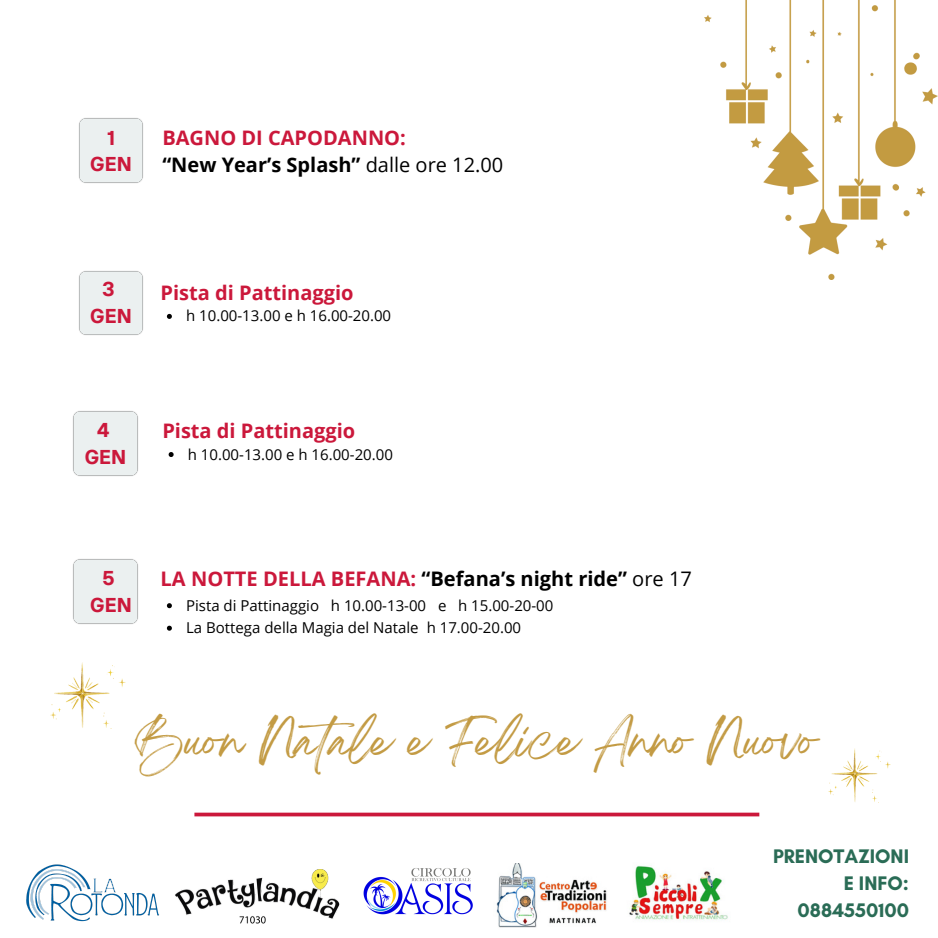
<style>
.page{position:relative;width:938px;height:938px;background:#fff}
.page>*{position:absolute;margin:0;border:0;box-sizing:border-box;transform-origin:0 0}
.t1{font:40px "Breathing";color:#c39b44}
.t2{font:700 20px/27.8px "Open Sans";color:#cb183b}
.t3{font:700 20px/26.8px "Glacial Indifference";color:#2a6c56;text-align:right}
.t4{font:700 20px/26.8px "TT Interphases";color:#cb183b;text-align:center}
.t5{font:15px "Open Sans";color:#000}
.s1{color:#000}
.s2{font-weight:400;color:#000}
</style>
<div class="page">
<div style="left:79px;top:118px;width:64px;height:65px;background:#ebf0f0"></div>
<div style="left:79px;top:271px;width:64px;height:64px;background:#ebf0f0"></div>
<div style="left:73px;top:411px;width:65px;height:65px;background:#ebf0f0"></div>
<div style="left:73px;top:559px;width:65px;height:65px;background:#ebf0f0"></div>
<svg style="left:167px;top:603px;width:5px;height:5px"></svg>
<svg style="left:167px;top:625px;width:5px;height:5px"></svg>
<svg style="left:167px;top:314px;width:5px;height:5px"></svg>
<svg style="left:169px;top:452px;width:5px;height:5px"></svg>
<img style="left:496px;top:863px;width:111px;height:65px">
<img style="left:363px;top:868px;width:110px;height:47px">
<img style="left:175px;top:869px;width:164px;height:55px">
<img style="left:629px;top:865px;width:99px;height:55px">
<img style="left:26px;top:864px;width:133px;height:58px">
<svg style="left:194px;top:812px;width:565px;height:4px;background:#d33d5a"></svg>
<img style="left:704px;top:0;width:233px;height:279px">
<img style="left:51px;top:662px;width:75px;height:66px">
<img style="left:828px;top:748px;width:62px;height:54px">
<h2 class="t4" style="left:90px;top:124px;width:43px">1<br>GEN</h2>
<p class="t2" style="left:162px;top:123px;width:342px">BAGNO DI CAPODANNO:<br><span class="s1">“New Year’s Splash”</span> <span class="s2">dalle ore 12.00</span></p>
<p class="t4" style="left:90px;top:275px;width:43px">3<br>GEN</p>
<p class="t2" style="left:161px;top:278px;width:194px">Pista di Pattinaggio</p>
<h2 class="t5" style="left:186px;top:305px;width:206px">h 10.00-13.00 e h 16.00-20.00</h2>
<h3 class="t4" style="left:85px;top:416px;width:43px">4<br>GEN</h3>
<h4 class="t2" style="left:162px;top:416px;width:194px">Pista di Pattinaggio</h4>
<p class="t5" style="left:188px;top:443px;width:206px">h 10.00-13.00 e h 16.00-20.00</p>
<p class="t4" style="left:90px;top:564px;width:43px">5<br>GEN</p>
<h2 class="t2" style="left:161px;top:564px;width:533px">LA NOTTE DELLA BEFANA: <span class="s1">“Befana’s night ride”</span> <span class="s2">ore 17</span></h2>
<h3 class="t5" style="left:186px;top:594px;width:369px">Pista di Pattinaggio h 10.00-13-00 e h 15.00-20-00</h3>
<p class="t5" style="left:186px;top:617px;width:336px">La Bottega della Magia del Natale h 17.00-20.00</p>
<p class="t1" style="left:135px;top:728px;width:683px">Buon Natale e Felice Anno Nuovo</p>
<p class="t3" style="left:773px;top:843px;width:137px">PRENOTAZIONI<br>E INFO:<br>0884550100</p>
</div>
